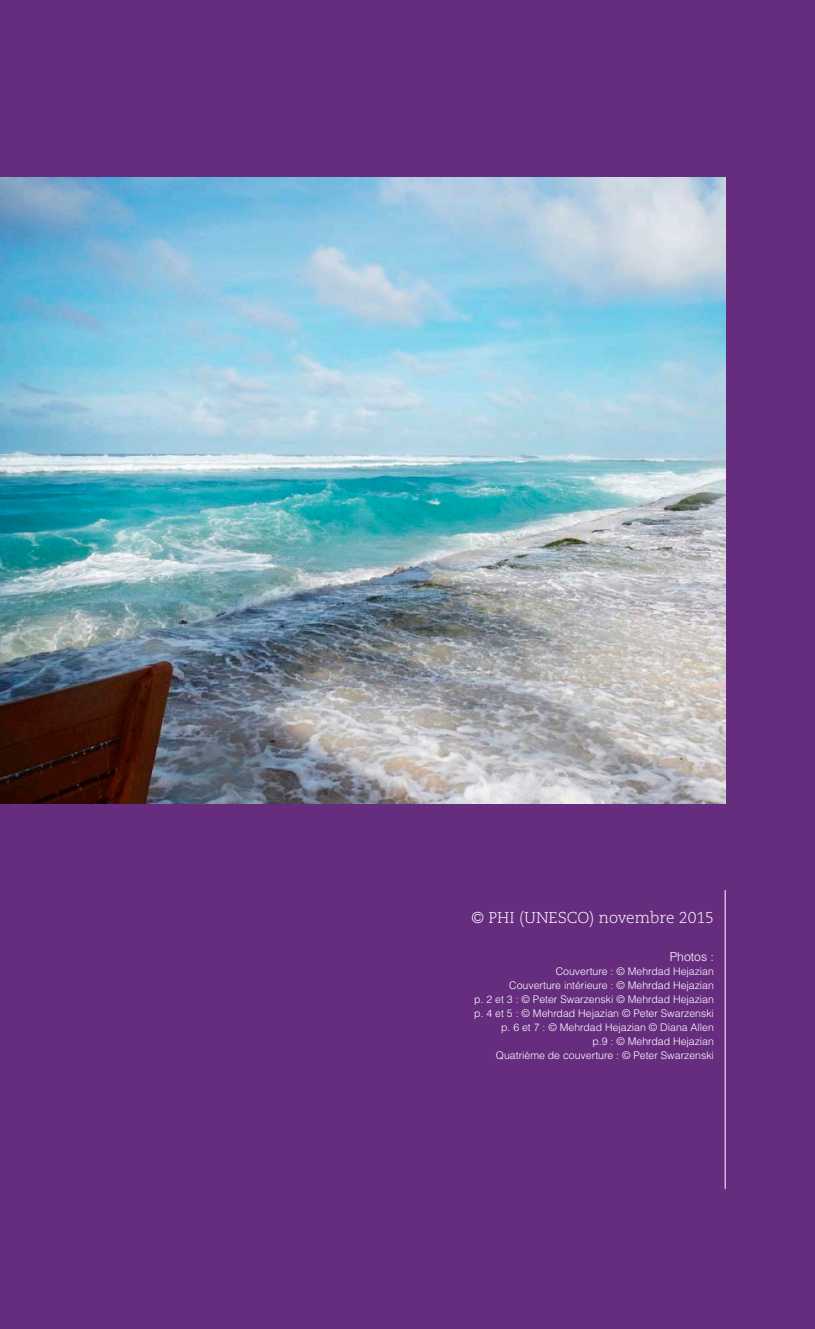
<style>
.page{position:relative;width:815px;height:1329px;background:#fff}
.page>*{position:absolute;margin:0;border:0;box-sizing:border-box;transform-origin:0 0}
.t1{font:300 15.75px "Caecilia LT Std";color:#fff}
.t2{font:300 12.25px "Helvetica";color:#fff}
.t3{font:300 10.5px/14px "Helvetica";color:#fff;text-align:right}
</style>
<div class="page">
<div style="left:0;top:0;width:814px;height:1328px;background:#662c7e"></div>
<hr style="left:724px;top:889px;width:1px;height:299px;background:#fff">
<img style="left:0;top:177px;width:725px;height:626px">
<h1 class="t1" style="left:471px;top:908px;width:244px">© PHI (UNESCO) novembre 2015</h1>
<p class="t2" style="left:669px;top:949px;width:46px">Photos :</p>
<p class="t3" style="left:474px;top:964px;width:241px">Couverture : © Mehrdad Hejazian<br>Couverture intérieure : © Mehrdad Hejazian<br>p. 2 et 3 : © Peter Swarzenski © Mehrdad Hejazian p. 4 et 5 : © Mehrdad Hejazian © Peter Swarzenski p. 6 et 7 : © Mehrdad Hejazian © Diana Allen<br>p.9 : © Mehrdad Hejazian<br>Quatrième de couverture : © Peter Swarzenski</p>
</div>
